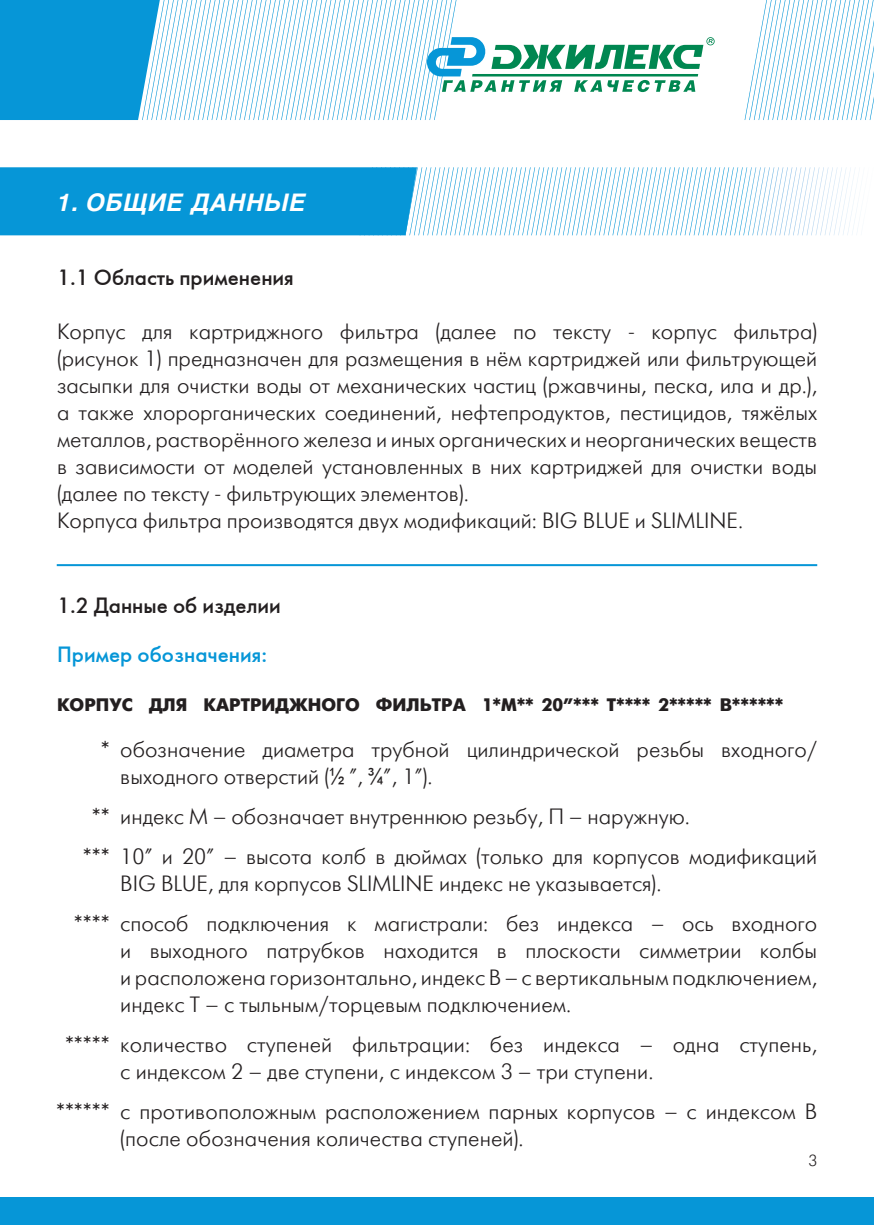
<style>
.page{position:relative;width:874px;height:1225px;background:#fff}
.page>*{position:absolute;margin:0;border:0;box-sizing:border-box;transform-origin:0 0}
.t1{font:italic 700 24px "Helios";letter-spacing:.03em;color:#fff}
.t2{font:22px/27px "Futuris Light C";color:#231f20}
.t3{font:22px "Futuris C";color:#231f20}
.t4{font:22px "Futuris C";color:#0696d7}
.t5{font:700 18px "Futuris C";color:#231f20}
.t6{font:16px "Futuris Light C";color:#231f20}
.s1{font-family:"Arial Narrow"}
</style>
<div class="page">
<svg style="left:0;top:0;width:714px;height:120px"></svg>
<svg style="left:744px;top:0;width:129px;height:120px"></svg>
<div style="left:0;top:1197px;width:873px;height:28px;background:#0696d7"></div>
<hr style="left:57px;top:564px;width:759px;height:2px;background:#0696d7">
<div style="left:0;top:167px;width:417px;height:68px;background:#0696d7"></div>
<svg style="left:504px;top:167px;width:354px;height:68px"></svg>
<p class="t1" style="left:57px;top:188px;width:250px">1. ОБЩИЕ ДАННЫЕ</p>
<p class="t3" style="left:57px;top:264px;width:238px">1.1 Область применения</p>
<p class="t2" style="left:57px;top:318px;width:761px;text-align:justify">Корпус для картриджного фильтра (далее по тексту - корпус фильтра) (рисунок 1) предназначен для размещения в нём картриджей или фильтрующей засыпки для очистки воды от механических частиц (ржавчины, песка, ила и др.), а также хлорорганических соединений, нефтепродуктов, пестицидов, тяжёлых металлов, растворённого железа и иных органических и неорганических веществ в зависимости от моделей установленных в них картриджей для очистки воды (далее по тексту - фильтрующих элементов).</p>
<p class="t2" style="left:57px;top:507px;width:687px">Корпуса фильтра производятся двух модификаций: BIG BLUE и SLIMLINE.</p>
<p class="t3" style="left:57px;top:592px;width:225px">1.2 Данные об изделии</p>
<p class="t4" style="left:57px;top:641px;width:211px">Пример обозначения:</p>
<p class="t5" style="left:57px;top:694px;width:727px">КОРПУС ДЛЯ КАРТРИДЖНОГО ФИЛЬТРА 1*М** 20”*** Т**** 2***** В******</p>
<p class="t2" style="left:101px;top:736px;width:10px">*</p>
<p class="t2" style="left:92px;top:803px;width:19px">**</p>
<p class="t2" style="left:83px;top:843px;width:28px">***</p>
<p class="t2" style="left:74px;top:910px;width:37px">****</p>
<p class="t2" style="left:65px;top:1031px;width:46px">*****</p>
<p class="t2" style="left:56px;top:1098px;width:55px">******</p>
<p class="t2" style="left:120px;top:736px;width:698px">обозначение диаметра трубной цилиндрической резьбы входного/ выходного отверстий (<span class="s1">½</span> ”, <span class="s1">¾</span>”, 1”).</p>
<p class="t2" style="left:120px;top:803px;width:571px">индекс М – обозначает внутреннюю резьбу, П – наружную.</p>
<p class="t2" style="left:120px;top:843px;width:698px">10” и 20” – высота колб в дюймах (только для корпусов модификаций<br>BIG BLUE, для корпусов SLIMLINE индекс не указывается).</p>
<p class="t2" style="left:120px;top:910px;width:698px;text-align:justify">способ подключения к магистрали: без индекса – ось входного и выходного патрубков находится в плоскости симметрии колбы и расположена горизонтально, индекс В – с вертикальным подключением, индекс Т – с тыльным/торцевым подключением.</p>
<p class="t2" style="left:120px;top:1031px;width:698px">количество ступеней фильтрации: без индекса – одна ступень, с индексом 2 – две ступени, с индексом 3 – три ступени.</p>
<p class="t2" style="left:120px;top:1098px;width:698px">с противоположным расположением парных корпусов – с индексом В (после обозначения количества ступеней).</p>
<p class="t6" style="left:808px;top:1152px;width:10px">3</p>
</div>
